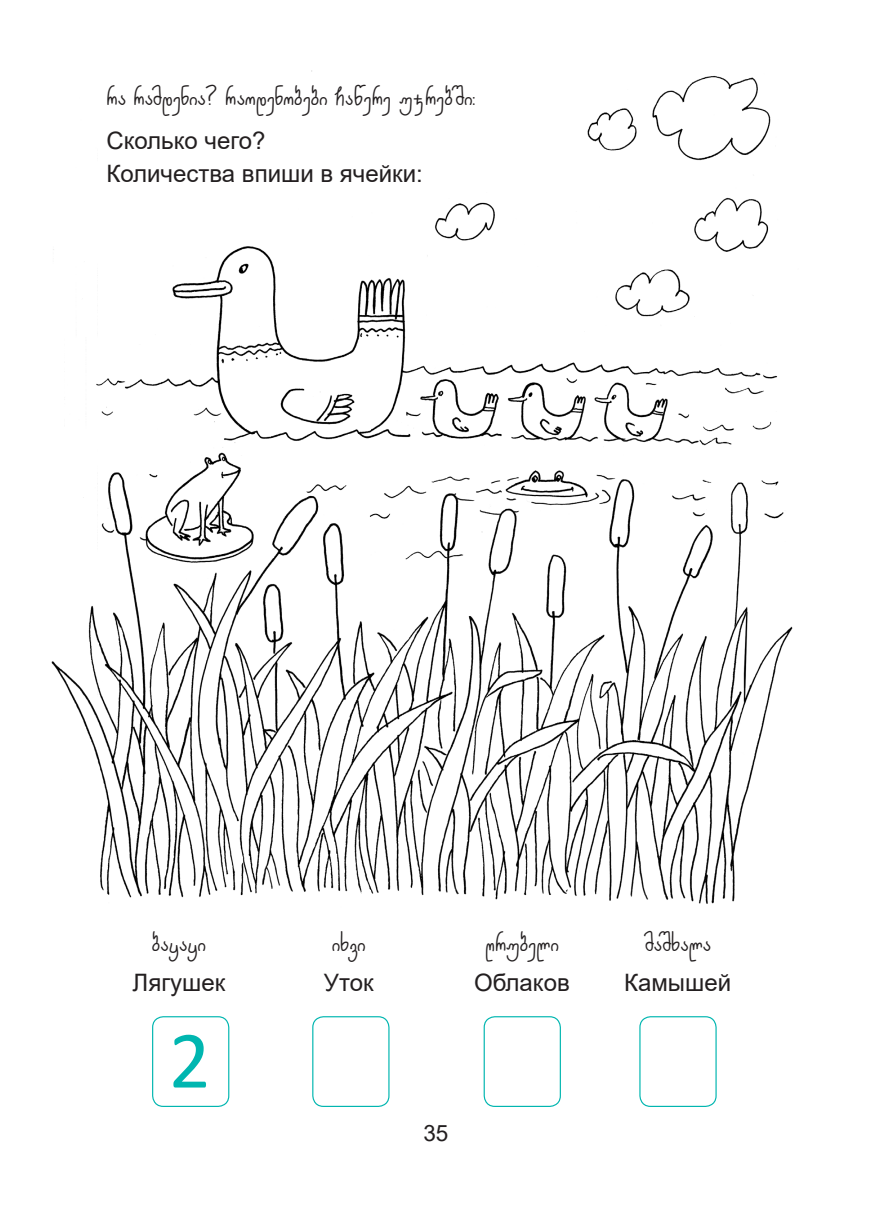
<style>
.page{position:relative;width:872px;height:1212px;background:#fff}
.page>*{position:absolute;margin:0;border:0;box-sizing:border-box;transform-origin:0 0}
.t1{font:82.35px "Calibri";color:#00b6b0}
.t2{font:27px "Wimpy Kid";color:#231f20}
.t3{font:24px/33px "Arial";color:#231f20}
.t4{font:22.5px "Arial";color:#231f20}
</style>
<div class="page">
<div style="left:152px;top:1016px;width:77px;height:91px;border:1px solid #00b6b0;border-radius:11px"></div>
<div style="left:312px;top:1016px;width:77px;height:91px;border:1px solid #00b6b0;border-radius:11px"></div>
<div style="left:483px;top:1016px;width:78px;height:91px;border:1px solid #00b6b0;border-radius:11px"></div>
<div style="left:639px;top:1016px;width:77px;height:91px;border:1px solid #00b6b0;border-radius:11px"></div>
<img style="left:51px;top:70px;width:742px;height:834px">
<p class="t2" style="left:106px;top:84px;width:371px">RA RAMDENIA? RAODENOBEBI CAWERE UJREBSI:</p>
<p class="t3" style="left:106px;top:124px;width:318px">Сколько чего?<br>Количества впиши в ячейки:</p>
<p class="t2" style="left:152px;top:930px;width:56px">BAYAYI</p>
<p class="t2" style="left:332px;top:930px;width:35px">IXVI</p>
<p class="t2" style="left:485px;top:930px;width:75px">RRUBELI</p>
<p class="t2" style="left:644px;top:930px;width:68px">MASXALA</p>
<p class="t3" style="left:133px;top:966px;width:94px">Лягушек</p>
<p class="t3" style="left:324px;top:966px;width:51px">Уток</p>
<p class="t3" style="left:474px;top:966px;width:97px">Облаков</p>
<p class="t3" style="left:624px;top:966px;width:109px">Камышей</p>
<p class="t1" style="left:169px;top:1003px;width:43px">2</p>
<p class="t4" style="left:423px;top:1118px;width:27px">35</p>
</div>
